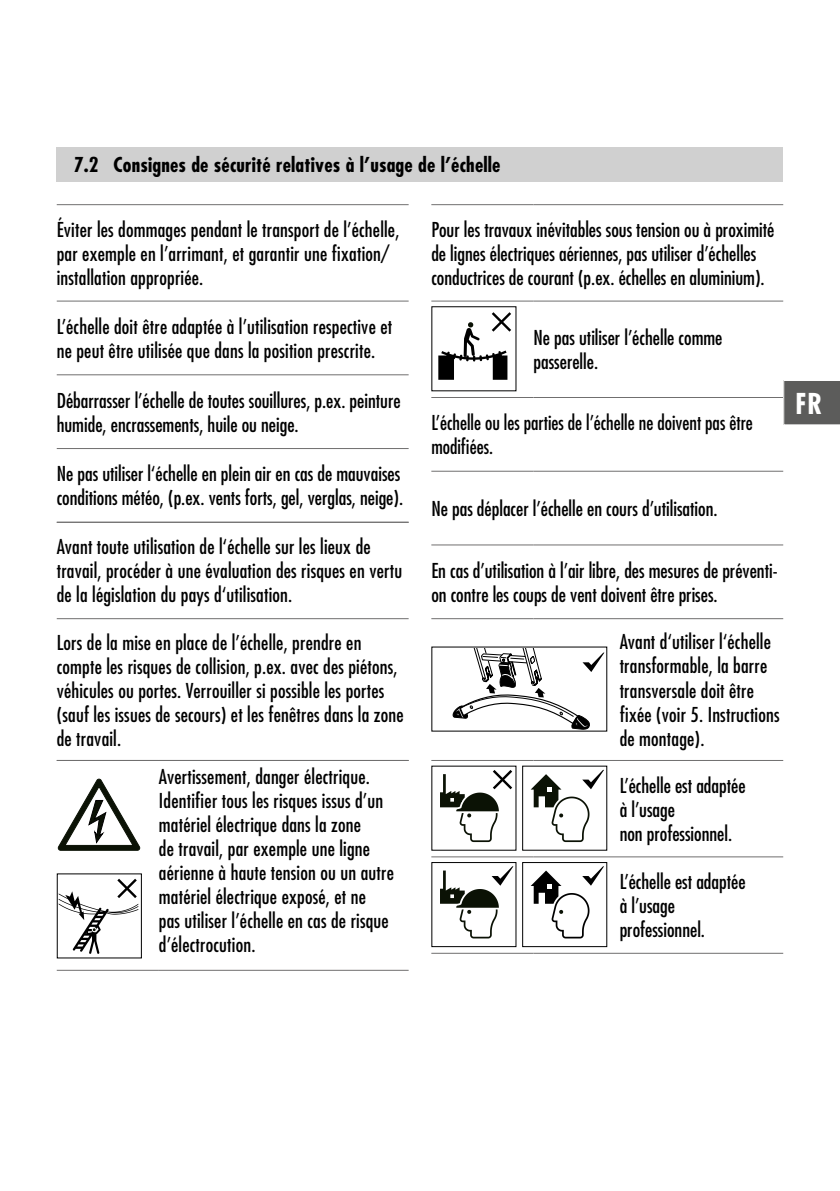
<style>
.page{position:relative;width:840px;height:1191px;background:#fff}
.page>*{position:absolute;margin:0;border:0;box-sizing:border-box;transform-origin:0 0}
.t1{font:700 condensed 28px "Futura";color:#fff}
.t2{font:condensed 20px/24px "Futura";letter-spacing:.01em;color:#000}
.t3{font:700 condensed 20px "Futura";letter-spacing:.01em;color:#000}
</style>
<div class="page">
<hr style="left:431px;top:204px;width:102px;height:1px;background:#706f6f">
<hr style="left:533px;top:204px;width:249px;height:1px;background:#706f6f">
<hr style="left:431px;top:300px;width:102px;height:1px;background:#706f6f">
<hr style="left:533px;top:300px;width:249px;height:1px;background:#706f6f">
<hr style="left:431px;top:397px;width:102px;height:1px;background:#706f6f">
<hr style="left:533px;top:397px;width:249px;height:1px;background:#706f6f">
<hr style="left:431px;top:471px;width:102px;height:1px;background:#706f6f">
<hr style="left:533px;top:471px;width:249px;height:1px;background:#706f6f">
<hr style="left:431px;top:544px;width:102px;height:1px;background:#706f6f">
<hr style="left:533px;top:544px;width:249px;height:1px;background:#706f6f">
<hr style="left:431px;top:618px;width:102px;height:1px;background:#706f6f">
<hr style="left:533px;top:618px;width:249px;height:1px;background:#706f6f">
<hr style="left:431px;top:760px;width:102px;height:1px;background:#706f6f">
<hr style="left:533px;top:760px;width:249px;height:1px;background:#706f6f">
<hr style="left:431px;top:856px;width:102px;height:1px;background:#706f6f">
<hr style="left:533px;top:856px;width:249px;height:1px;background:#706f6f">
<hr style="left:431px;top:953px;width:102px;height:1px;background:#706f6f">
<hr style="left:533px;top:953px;width:249px;height:1px;background:#706f6f">
<svg style="left:452px;top:648px;width:152px;height:81px"></svg>
<div style="left:57px;top:147px;width:725px;height:34px;background:#d0d0d0"></div>
<hr style="left:57px;top:969px;width:102px;height:1px;background:#706f6f">
<hr style="left:159px;top:969px;width:249px;height:1px;background:#706f6f">
<hr style="left:57px;top:618px;width:351px;height:1px;background:#706f6f">
<hr style="left:57px;top:760px;width:351px;height:1px;background:#706f6f">
<hr style="left:57px;top:204px;width:351px;height:1px;background:#706f6f">
<hr style="left:57px;top:300px;width:351px;height:1px;background:#706f6f">
<hr style="left:57px;top:374px;width:351px;height:1px;background:#706f6f">
<hr style="left:57px;top:448px;width:351px;height:1px;background:#706f6f">
<hr style="left:57px;top:522px;width:351px;height:1px;background:#706f6f">
<svg style="left:58px;top:779px;width:82px;height:71px"></svg>
<svg style="left:59px;top:878px;width:79px;height:76px"></svg>
<svg style="left:438px;top:312px;width:73px;height:68px"></svg>
<svg style="left:440px;top:866px;width:73px;height:72px"></svg>
<div style="left:431px;top:862px;width:85px;height:85px;border:1px solid #000"></div>
<svg style="left:440px;top:770px;width:72px;height:72px"></svg>
<svg style="left:530px;top:866px;width:73px;height:72px"></svg>
<div style="left:522px;top:862px;width:85px;height:85px;border:1px solid #000"></div>
<svg style="left:530px;top:770px;width:73px;height:72px"></svg>
<svg style="left:782px;top:380px;width:57px;height:45px"></svg>
<p class="t3" style="left:74px;top:152px;width:428px">7.2 Consignes de sécurité relatives à l’usage de l’échelle</p>
<p class="t2" style="left:57px;top:217px;width:344px">Éviter les dommages pendant le transport de l’échelle, par exemple en l’arrimant, et garantir une fixation/ installation appropriée.</p>
<p class="t2" style="left:57px;top:314px;width:337px">L’échelle doit être adaptée à l’utilisation respective et ne peut être utilisée que dans la position prescrite.</p>
<p class="t2" style="left:57px;top:388px;width:345px">Débarrasser l’échelle de toutes souillures, p.ex. peinture humide, encrassements, huile ou neige.</p>
<p class="t2" style="left:57px;top:462px;width:348px">Ne pas utiliser l‘échelle en plein air en cas de mauvaises conditions météo, (p.ex. vents forts, gel, verglas, neige).</p>
<p class="t2" style="left:57px;top:535px;width:347px">Avant toute utilisation de l‘échelle sur les lieux de travail, procéder à une évaluation des risques en vertu de la législation du pays d‘utilisation.</p>
<p class="t2" style="left:57px;top:630px;width:348px">Lors de la mise en place de l’échelle, prendre en compte les risques de collision, p.ex. avec des piétons, véhicules ou portes. Verrouiller si possible les portes (sauf les issues de secours) et les fenêtres dans la zone de travail.</p>
<p class="t2" style="left:159px;top:764px;width:236px">Avertissement, danger électrique.<br>Identifier tous les risques issus d’un matériel électrique dans la zone<br>de travail, par exemple une ligne aérienne à haute tension ou un autre matériel électrique exposé, et ne<br>pas utiliser l’échelle en cas de risque d’électrocution.</p>
<p class="t2" style="left:431px;top:217px;width:344px">Pour les travaux inévitables sous tension ou à proximité de lignes électriques aériennes, pas utiliser d’échelles conductrices de courant (p.ex. échelles en aluminium).</p>
<p class="t2" style="left:533px;top:326px;width:190px">Ne pas utiliser l’échelle comme passerelle.</p>
<p class="t2" style="left:431px;top:411px;width:323px">L’échelle ou les parties de l’échelle ne doivent pas être modifiées.</p>
<p class="t2" style="left:431px;top:496px;width:287px">Ne pas déplacer l’échelle en cours d’utilisation.</p>
<p class="t2" style="left:431px;top:558px;width:347px">En cas d’utilisation à l’air libre, des mesures de préventi&shy;on contre les coups de vent doivent être prises.</p>
<p class="t2" style="left:619px;top:629px;width:161px">Avant d‘utiliser l‘échelle transformable, la barre transversale doit être fixée (voir 5. Instructions de montage).</p>
<p class="t2" style="left:619px;top:773px;width:127px">L’échelle est adaptée à l’usage<br>non professionnel.</p>
<p class="t2" style="left:619px;top:869px;width:127px">L’échelle est adaptée à l’usage professionnel.</p>
<h1 class="t1" style="left:795px;top:385px;width:28px">FR</h1>
</div>
